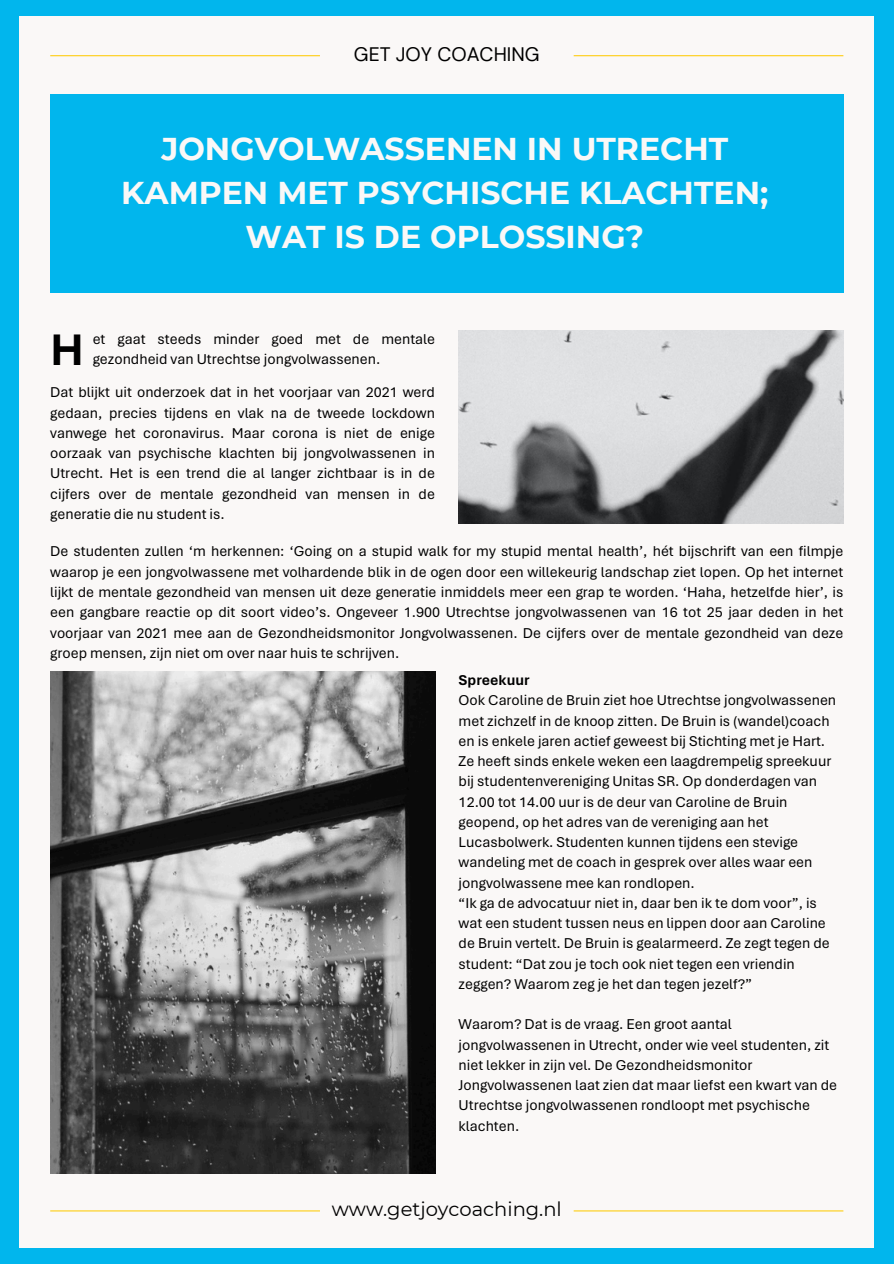
<style>
.page{position:relative;width:894px;height:1264px;background:#fff}
.page>*{position:absolute;margin:0;border:0;box-sizing:border-box;transform-origin:0 0}
.t1{font:700 46.5px "Aptos";color:#000}
.t2{font:700 31.5px/43.8px "Montserrat";color:#faf8f7;text-align:center}
.t3{font:19.5px "Montserrat";color:#000}
.t4{font:19.5px "DM Sans";color:#000}
.t5{font:15px/20.2px "Aptos";color:#000}
.t6{font:700 15px "Aptos";color:#000}
</style>
<div class="page">
<div style="left:0;top:0;width:893px;height:1263px;background:#01b6ed"></div>
<div style="left:20px;top:16px;width:853px;height:1231px;background:#faf8f7"></div>
<hr style="left:573px;top:55px;width:270px;height:1px;background:#fece15">
<hr style="left:573px;top:1210px;width:270px;height:1px;background:#fece15">
<hr style="left:50px;top:55px;width:270px;height:1px;background:#fece15">
<hr style="left:50px;top:1210px;width:270px;height:1px;background:#fece15">
<img style="left:458px;top:331px;width:385px;height:192px">
<div style="left:50px;top:95px;width:793px;height:198px;background:#01b6ed"></div>
<img style="left:50px;top:672px;width:385px;height:501px">
<p class="t4" style="left:354px;top:41px;width:187px">GET JOY COACHING</p>
<p class="t2" style="left:121px;top:127px;width:648px">JONGVOLWASSENEN IN UTRECHT<br>KAMPEN MET PSYCHISCHE KLACHTEN;<br>WAT IS DE OPLOSSING?</p>
<p class="t1" style="left:50px;top:321px;width:35px">H</p>
<p class="t5" style="left:93px;top:329px;width:344px">et gaat steeds minder goed met de mentale gezondheid van Utrechtse jongvolwassenen.</p>
<p class="t5" style="left:50px;top:382px;width:386px;text-align:justify">Dat blijkt uit onderzoek dat in het voorjaar van 2021 werd gedaan, precies tijdens en vlak na de tweede lockdown vanwege het coronavirus. Maar corona is niet de enige oorzaak van psychische klachten bij jongvolwassenen in Utrecht. Het is een trend die al langer zichtbaar is in de cijfers over de mentale gezondheid van mensen in de generatie die nu student is.</p>
<h3 class="t5" style="left:50px;top:541px;width:794px;text-align:justify">De studenten zullen ‘m herkennen: ‘Going on a stupid walk for my stupid mental health’, hét bijschrift van een filmpje waarop je een jongvolwassene met volhardende blik in de ogen door een willekeurig landschap ziet lopen. Op het internet lijkt de mentale gezondheid van mensen uit deze generatie inmiddels meer een grap te worden. ‘Haha, hetzelfde hier’, is een gangbare reactie op dit soort video’s. Ongeveer 1.900 Utrechtse jongvolwassenen van 16 tot 25 jaar deden in het voorjaar van 2021 mee aan de Gezondheidsmonitor Jongvolwassenen. De cijfers over de mentale gezondheid van deze groep mensen, zijn niet om over naar huis te schrijven.</h3>
<p class="t6" style="left:458px;top:671px;width:72px">Spreekuur</p>
<p class="t5" style="left:458px;top:690px;width:379px">Ook Caroline de Bruin ziet hoe Utrechtse jongvolwassenen met zichzelf in de knoop zitten. De Bruin is (wandel)coach en is enkele jaren actief geweest bij Stichting met je Hart.<br>Ze heeft sinds enkele weken een laagdrempelig spreekuur bij studentenvereniging Unitas SR. Op donderdagen van 12.00 tot 14.00 uur is de deur van Caroline de Bruin geopend, op het adres van de vereniging aan het Lucasbolwerk. Studenten kunnen tijdens een stevige wandeling met de coach in gesprek over alles waar een jongvolwassene mee kan rondlopen.</p>
<p class="t5" style="left:458px;top:892px;width:372px">“Ik ga de advocatuur niet in, daar ben ik te dom voor”, is wat een student tussen neus en lippen door aan Caroline de Bruin vertelt. De Bruin is gealarmeerd. Ze zegt tegen de student: “Dat zou je toch ook niet tegen een vriendin zeggen? Waarom zeg je het dan tegen jezelf?”</p>
<p class="t5" style="left:458px;top:1014px;width:380px">Waarom? Dat is de vraag. Een groot aantal jongvolwassenen in Utrecht, onder wie veel studenten, zit niet lekker in zijn vel. De Gezondheidsmonitor Jongvolwassenen laat zien dat maar liefst een kwart van de Utrechtse jongvolwassenen rondloopt met psychische klachten.</p>
<p class="t3" style="left:331px;top:1197px;width:231px">www.getjoycoaching.nl</p>
</div>
